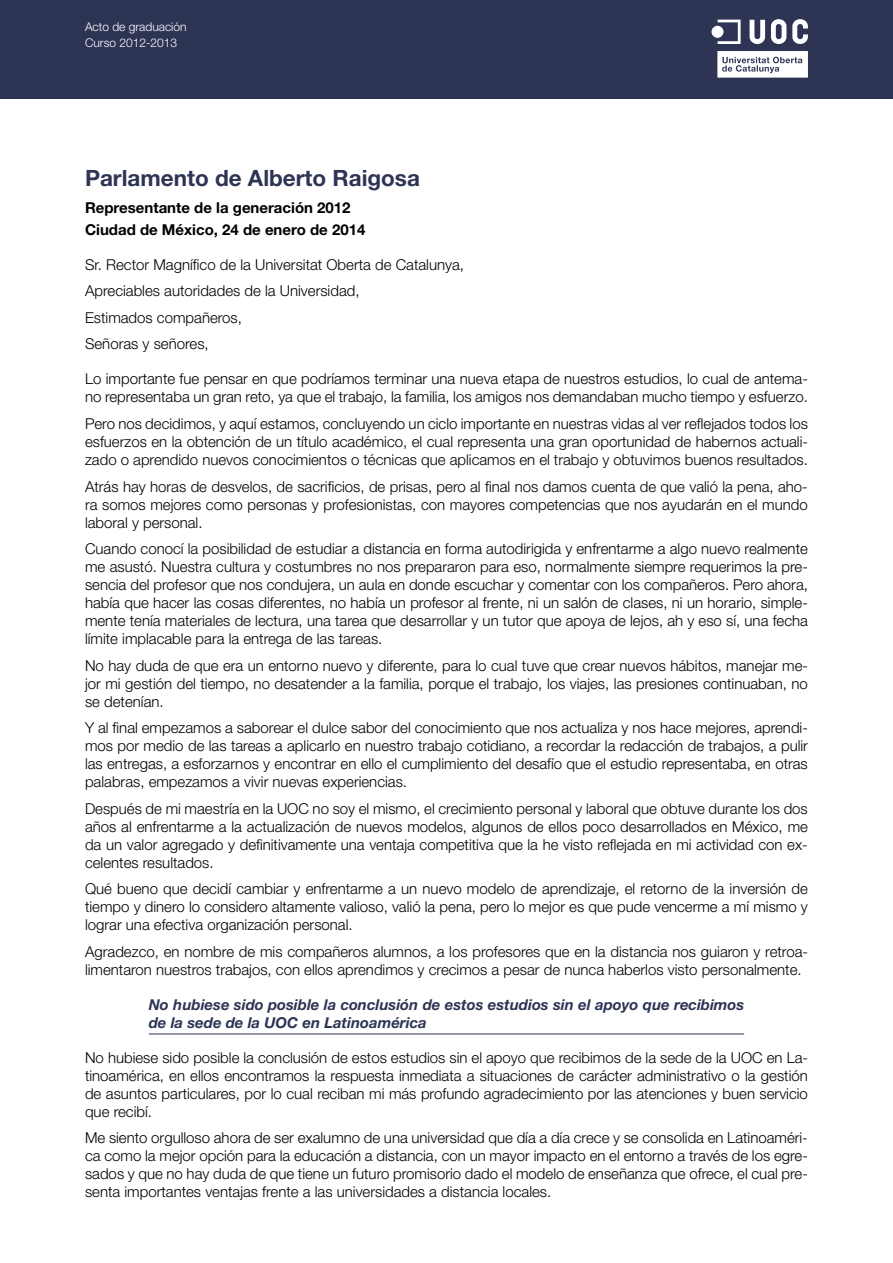
<style>
.page{position:relative;width:893px;height:1263px;background:#fff}
.page>*{position:absolute;margin:0;border:0;box-sizing:border-box;transform-origin:0 0}
.t1{font:700 22.5px "Helvetica Neue LT Std";color:#2d3454}
.t2{font:300 15px/18px "Helvetica Neue LT Std";color:#000;text-align:justify}
.t3{font:italic 700 15px/18px "Helvetica Neue LT Std";color:#2d3454}
.t4{font:700 15px/22.2px "Helvetica Neue LT Std";color:#000}
.t5{font:300 12px/16.5px "Helvetica Neue LT Std";color:#fff}
</style>
<div class="page">
<div style="left:0;top:0;width:893px;height:99px;background:#2d3454"></div>
<svg style="left:717px;top:51px;width:91px;height:27px"></svg>
<svg style="left:750px;top:20px;width:15px;height:24px"></svg>
<svg style="left:771px;top:19px;width:15px;height:25px"></svg>
<svg style="left:792px;top:19px;width:16px;height:25px"></svg>
<div style="left:711px;top:26px;width:12px;height:12px;background:#fff;border-radius:50%"></div>
<svg style="left:718px;top:20px;width:23px;height:24px"></svg>
<hr style="left:149px;top:1033px;width:595px;height:1px;background:#2d3454">
<p class="t5" style="left:85px;top:18px;width:103px">Acto de graduación<br>Curso 2012-2013</p>
<h1 class="t1" style="left:85px;top:164px;width:336px">Parlamento de Alberto Raigosa</h1>
<p class="t4" style="left:85px;top:196px;width:282px">Representante de la generación 2012<br>Ciudad de México, 24 de enero de 2014</p>
<p class="t2" style="left:85px;top:251px;width:381px;line-height:26.5px;text-align:left">Sr. Rector Magnífico de la Universitat Oberta de Catalunya, Apreciables autoridades de la Universidad,<br>Estimados compañeros,<br>Señoras y señores,</p>
<p class="t2" style="left:85px;top:370px;width:724px">Lo importante fue pensar en que podríamos terminar una nueva etapa de nuestros estudios, lo cual de antema&shy;no representaba un gran reto, ya que el trabajo, la familia, los amigos nos demandaban mucho tiempo y esfuerzo.</p>
<p class="t2" style="left:85px;top:414px;width:724px">Pero nos decidimos, y aquí estamos, concluyendo un ciclo importante en nuestras vidas al ver reflejados todos los esfuerzos en la obtención de un título académico, el cual representa una gran oportunidad de habernos actuali&shy;zado o aprendido nuevos conocimientos o técnicas que aplicamos en el trabajo y obtuvimos buenos resultados.</p>
<p class="t2" style="left:85px;top:477px;width:724px">Atrás hay horas de desvelos, de sacrificios, de prisas, pero al final nos damos cuenta de que valió la pena, aho&shy;ra somos mejores como personas y profesionistas, con mayores competencias que nos ayudarán en el mundo laboral y personal.</p>
<p class="t2" style="left:85px;top:539px;width:724px">Cuando conocí la posibilidad de estudiar a distancia en forma autodirigida y enfrentarme a algo nuevo realmente me asustó. Nuestra cultura y costumbres no nos prepararon para eso, normalmente siempre requerimos la pre&shy;sencia del profesor que nos condujera, un aula en donde escuchar y comentar con los compañeros. Pero ahora, había que hacer las cosas diferentes, no había un profesor al frente, ni un salón de clases, ni un horario, simple&shy;mente tenía materiales de lectura, una tarea que desarrollar y un tutor que apoya de lejos, ah y eso sí, una fecha límite implacable para la entrega de las tareas.</p>
<p class="t2" style="left:85px;top:656px;width:724px">No hay duda de que era un entorno nuevo y diferente, para lo cual tuve que crear nuevos hábitos, manejar me&shy;jor mi gestión del tiempo, no desatender a la familia, porque el trabajo, los viajes, las presiones continuaban, no se detenían.</p>
<p class="t2" style="left:85px;top:718px;width:724px">Y al final empezamos a saborear el dulce sabor del conocimiento que nos actualiza y nos hace mejores, aprendi&shy;mos por medio de las tareas a aplicarlo en nuestro trabajo cotidiano, a recordar la redacción de trabajos, a pulir las entregas, a esforzarnos y encontrar en ello el cumplimiento del desafío que el estudio representaba, en otras palabras, empezamos a vivir nuevas experiencias.</p>
<p class="t2" style="left:85px;top:799px;width:724px">Después de mi maestría en la UOC no soy el mismo, el crecimiento personal y laboral que obtuve durante los dos años al enfrentarme a la actualización de nuevos modelos, algunos de ellos poco desarrollados en México, me da un valor agregado y definitivamente una ventaja competitiva que la he visto reflejada en mi actividad con ex&shy;celentes resultados.</p>
<p class="t2" style="left:85px;top:879px;width:724px">Qué bueno que decidí cambiar y enfrentarme a un nuevo modelo de aprendizaje, el retorno de la inversión de tiempo y dinero lo considero altamente valioso, valió la pena, pero lo mejor es que pude vencerme a mí mismo y lograr una efectiva organización personal.</p>
<p class="t2" style="left:85px;top:942px;width:724px">Agradezco, en nombre de mis compañeros alumnos, a los profesores que en la distancia nos guiaron y retroa&shy;limentaron nuestros trabajos, con ellos aprendimos y crecimos a pesar de nunca haberlos visto personalmente.</p>
<p class="t3" style="left:149px;top:995px;width:597px">No hubiese sido posible la conclusión de estos estudios sin el apoyo que recibimos de la sede de la UOC en Latinoamérica</p>
<p class="t2" style="left:85px;top:1048px;width:724px">No hubiese sido posible la conclusión de estos estudios sin el apoyo que recibimos de la sede de la UOC en La&shy;tinoamérica, en ellos encontramos la respuesta inmediata a situaciones de carácter administrativo o la gestión de asuntos particulares, por lo cual reciban mi más profundo agradecimiento por las atenciones y buen servicio que recibí.</p>
<p class="t2" style="left:85px;top:1128px;width:724px">Me siento orgulloso ahora de ser exalumno de una universidad que día a día crece y se consolida en Latinoaméri&shy;ca como la mejor opción para la educación a distancia, con un mayor impacto en el entorno a través de los egre&shy;sados y que no hay duda de que tiene un futuro promisorio dado el modelo de enseñanza que ofrece, el cual pre&shy;senta importantes ventajas frente a las universidades a distancia locales.</p>
</div>
